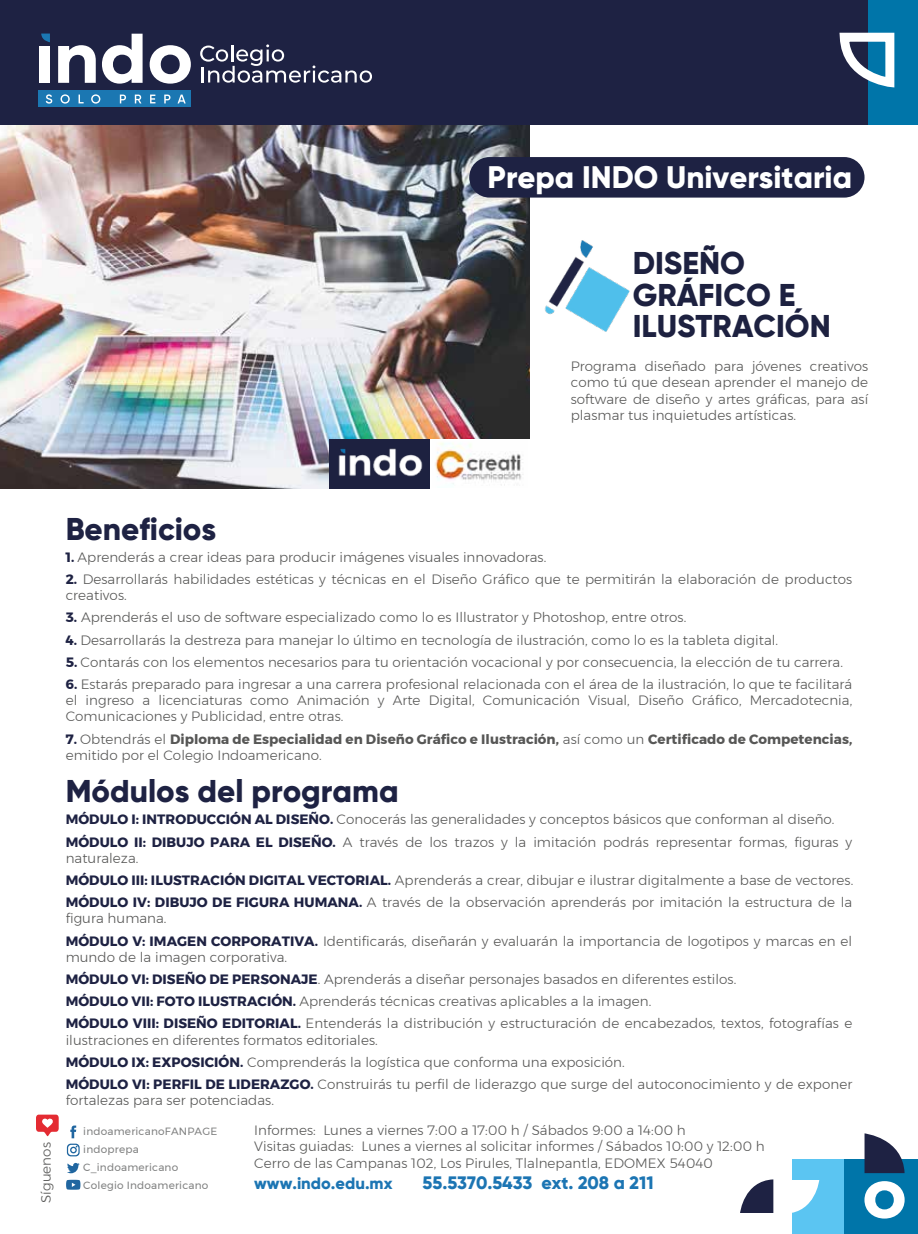
<style>
.page{position:relative;width:918px;height:1234px;background:#fff}
.page>*{position:absolute;margin:0;border:0;box-sizing:border-box;transform-origin:0 0}
.t1{font:800 31.5px "Gilroy";color:#1e2243}
.t2{font:800 31.5px/31.5px "Gilroy";color:#1d2140}
.t3{font:800 31.05px "Gilroy";color:#fff}
.t4{font:800 18px "Gilroy";color:#1c75b3}
.t5{font:800 16.5px "Gilroy";color:#1c75b3}
.t6{font:300 13.5px/22.2px "Montserrat";letter-spacing:.005em;color:#575756}
.t7{font:300 13.5px/16.2px "Montserrat";letter-spacing:.005em;color:#585857}
.t8{font:700 13.5px/16.2px "Montserrat";letter-spacing:.005em;color:#575756}
.t9{font:10.5px/18px "Montserrat";letter-spacing:.02em;color:#818282}
.s1{font-weight:700;color:#1e2243}
.s2{color:#1e2243}
.s3{font-weight:300}
</style>
<div class="page">
<img style="left:0;top:125px;width:530px;height:364px">
<div style="left:843px;top:1159px;width:75px;height:75px;background:#0075a9"></div>
<svg style="left:864px;top:1181px;width:41px;height:37px"></svg>
<svg style="left:865px;top:1133px;width:40px;height:40px"></svg>
<div style="left:792px;top:1159px;width:51px;height:75px;background:#5bc5f2"></div>
<svg style="left:740px;top:1179px;width:33px;height:34px"></svg>
<svg style="left:792px;top:1180px;width:27px;height:33px"></svg>
<div style="left:0;top:0;width:918px;height:125px;background:#1e2243"></div>
<div style="left:39px;top:46px;width:11px;height:37px;background:#fff"></div>
<svg style="left:58px;top:45px;width:38px;height:38px"></svg>
<svg style="left:102px;top:34px;width:41px;height:50px"></svg>
<svg style="left:150px;top:45px;width:41px;height:39px"></svg>
<svg style="left:200px;top:44px;width:172px;height:39px"></svg>
<svg style="left:41px;top:34px;width:9px;height:8px"></svg>
<div style="left:39px;top:90px;width:152px;height:17px;background:#1b77b2"></div>
<svg style="left:46px;top:94px;width:6px;height:10px"></svg>
<svg style="left:61px;top:94px;width:9px;height:10px"></svg>
<svg style="left:79px;top:95px;width:5px;height:8px"></svg>
<svg style="left:91px;top:94px;width:9px;height:10px"></svg>
<svg style="left:120px;top:95px;width:6px;height:8px"></svg>
<svg style="left:135px;top:95px;width:6px;height:8px"></svg>
<svg style="left:150px;top:95px;width:5px;height:8px"></svg>
<svg style="left:164px;top:95px;width:6px;height:8px"></svg>
<svg style="left:178px;top:95px;width:8px;height:8px"></svg>
<div style="left:868px;top:0;width:50px;height:125px;background:#0075a9"></div>
<svg style="left:839px;top:32px;width:56px;height:56px"></svg>
<svg style="left:67px;top:1163px;width:13px;height:10px"></svg>
<svg style="left:66px;top:1179px;width:14px;height:10px"></svg>
<svg style="left:67px;top:1125px;width:13px;height:31px"></svg>
<svg style="left:36px;top:1114px;width:23px;height:22px"></svg>
<div style="left:469px;top:157px;width:396px;height:41px;background:#1e2243;border-radius:20px"></div>
<div style="left:430px;top:439px;width:100px;height:50px;background:#fff"></div>
<div style="left:329px;top:439px;width:101px;height:50px;background:#1d2140"></div>
<img style="left:338px;top:448px;width:85px;height:29px">
<img style="left:544px;top:240px;width:86px;height:92px">
<img style="left:435px;top:442px;width:88px;height:43px">
<h2 class="t3" style="left:488px;top:157px;width:366px">Prepa INDO Universitaria</h2>
<h1 class="t2" style="left:633px;top:247px;width:200px">DISEÑO<br>GRÁFICO E<br>ILUSTRACIÓN</h1>
<p class="t6" style="left:571px;top:358px;width:299px;line-height:16.2px;text-align:justify">Programa diseñado para jóvenes creativos como tú que desean aprender el manejo de software de diseño y artes gráficas, para así plasmar tus inquietudes artísticas.</p>
<p class="t7" style="left:38px;top:1203px;width:62px;rotate:-90deg">Síguenos</p>
<h1 class="t1" style="left:66px;top:509px;width:152px">Beneficios</h1>
<p class="t6" style="left:66px;top:546px;width:482px"><span class="s1">1.</span> Aprenderás a crear ideas para producir imágenes visuales innovadoras.</p>
<p class="t6" style="left:66px;top:571px;width:788px;line-height:16.2px"><span class="s1">2.</span> Desarrollarás habilidades estéticas y técnicas en el Diseño Gráfico que te permitirán la elaboración de productos creativos.</p>
<p class="t6" style="left:66px;top:606px;width:622px"><span class="s1">3.</span> Aprenderás el uso de software especializado como lo es Illustrator y Photoshop, entre otros.</p>
<p class="t6" style="left:66px;top:628px;width:714px"><span class="s1">4.</span> Desarrollarás la destreza para manejar lo último en tecnología de ilustración, como lo es la tableta digital.</p>
<p class="t6" style="left:66px;top:651px;width:779px"><span class="s1">5.</span> Contarás con los elementos necesarios para tu orientación vocacional y por consecuencia, la elección de tu carrera.</p>
<p class="t6" style="left:66px;top:676px;width:788px;line-height:16.2px;text-align:justify"><span class="s1">6.</span> Estarás preparado para ingresar a una carrera profesional relacionada con el área de la ilustración, lo que te facilitará el ingreso a licenciaturas como Animación y Arte Digital, Comunicación Visual, Diseño Gráfico, Mercadotecnia, Comunicaciones y Publicidad, entre otras.</p>
<p class="t8" style="left:66px;top:731px;width:788px"><span class="s2">7.</span> <span class="s3">Obtendrás el</span> Diploma de Especialidad en Diseño Gráfico e Ilustración, <span class="s3">así como un</span> Certificado de Competencias, <span class="s3">emitido por el Colegio Indoamericano.</span></p>
<h1 class="t1" style="left:66px;top:771px;width:335px">Módulos del programa</h1>
<p class="t6" style="left:66px;top:808px;width:788px"><span class="s1">MÓDULO I: INTRODUCCIÓN AL DISEÑO.</span> Conocerás las generalidades y conceptos básicos que conforman al diseño.<br><span class="s1">MÓDULO II: DIBUJO PARA EL DISEÑO.</span> A través de los trazos y la imitación podrás representar formas, figuras y</p>
<p class="t6" style="left:66px;top:846px;width:789px">naturaleza.<br><span class="s1">MÓDULO III: ILUSTRACIÓN DIGITAL VECTORIAL.</span> Aprenderás a crear, dibujar e ilustrar digitalmente a base de vectores.<br><span class="s1">MÓDULO IV: DIBUJO DE FIGURA HUMANA.</span> A través de la observación aprenderás por imitación la estructura de la</p>
<p class="t6" style="left:66px;top:907px;width:788px">figura humana.<br><span class="s1">MÓDULO V: IMAGEN CORPORATIVA.</span> Identificarás, diseñarán y evaluarán la importancia de logotipos y marcas en el</p>
<p class="t6" style="left:66px;top:945px;width:788px">mundo de la imagen corporativa.<br><span class="s1">MÓDULO VI: DISEÑO DE PERSONAJE</span>. Aprenderás a diseñar personajes basados en diferentes estilos.<br><span class="s1">MÓDULO VII: FOTO ILUSTRACIÓN.</span> Aprenderás técnicas creativas aplicables a la imagen.<br><span class="s1">MÓDULO VIII: DISEÑO EDITORIAL.</span> Entenderás la distribución y estructuración de encabezados, textos, fotografías e</p>
<p class="t6" style="left:66px;top:1028px;width:788px">ilustraciones en diferentes formatos editoriales.<br><span class="s1">MÓDULO IX: EXPOSICIÓN.</span> Comprenderás la logística que conforma una exposición.<br><span class="s1">MÓDULO VI: PERFIL DE LIDERAZGO.</span> Construirás tu perfil de liderazgo que surge del autoconocimiento y de exponer</p>
<p class="t6" style="left:66px;top:1089px;width:210px">fortalezas para ser potenciadas.</p>
<p class="t9" style="left:83px;top:1122px;width:136px">indoamericanoFANPAGE indoprepa<br>C_indoamericano<br>Colegio Indoamericano</p>
<p class="t7" style="left:254px;top:1122px;width:512px">Informes: Lunes a viernes 7:00 a 17:00 h / Sábados 9:00 a 14:00 h<br>Visitas guiadas: Lunes a viernes al solicitar informes / Sábados 10:00 y 12:00 h<br>Cerro de las Campanas 102, Los Pirules, Tlalnepantla, EDOMEX 54040</p>
<p class="t5" style="left:254px;top:1173px;width:140px">www.indo.edu.mx</p>
<h3 class="t4" style="left:423px;top:1171px;width:233px">55.5370.5433 ext. 208 a 211</h3>
</div>
